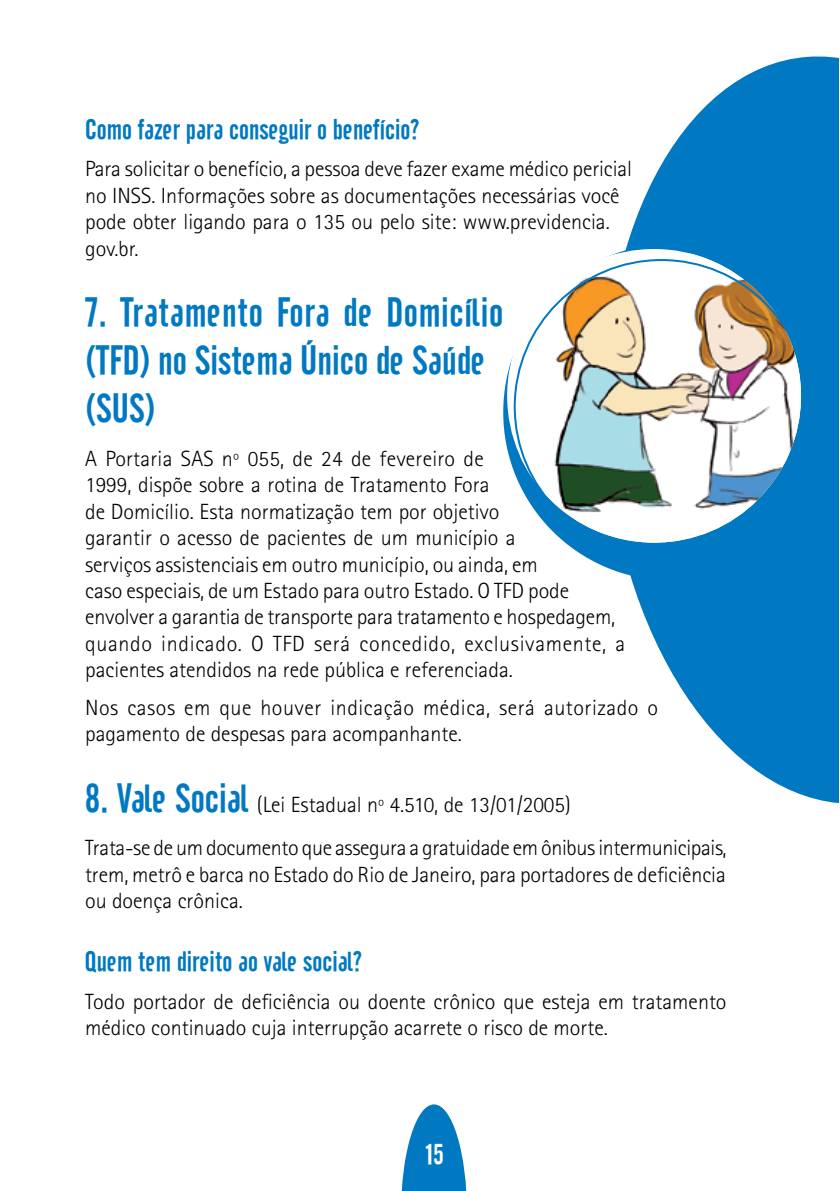
<style>
.page{position:relative;width:840px;height:1191px;background:#fff}
.page>*{position:absolute;margin:0;border:0;box-sizing:border-box;transform-origin:0 0}
.t1{font:40px/48px "Cafeta";color:#0079c2}
.t2{font:28px "Cafeta";color:#0079c2}
.t3{font:28px "Cafeta";color:#fff}
.t4{font:300 22px/26.4px "Rotis Sans Serif";color:#000}
.t5{font:300 22px/26.4px "Rotis Sans Serif";letter-spacing:.025em;color:#000}
.s1{font-family:"Cafeta";font-weight:400;font-size:40px;color:#0079c2}
</style>
<div class="page">
<svg style="left:591px;top:56px;width:247px;height:747px;fill:#0079c2"></svg>
<div style="left:503px;top:244px;width:335px;height:336px;background:#0079c2;border-radius:50%"></div>
<img style="left:520px;top:254px;width:280px;height:288px">
<svg style="left:401px;top:1104px;width:66px;height:87px"></svg>
<p class="t2" style="left:85px;top:113px;width:335px">Como fazer para conseguir o benefício?</p>
<p class="t4" style="left:85px;top:156px;width:548px">Para solicitar o benefício, a pessoa deve fazer exame médico pericial no INSS. Informações sobre as documentações necessárias você pode obter ligando para o 135 ou pelo site: www.previdencia. gov.br.</p>
<h1 class="t1" style="left:85px;top:289px;width:419px">7. Tratamento Fora de Domicílio (TFD) no Sistema Único de Saúde (SUS)</h1>
<p class="t4" style="left:85px;top:445px;width:541px">A Portaria SAS nº 055, de 24 de fevereiro de<br>1999, dispõe sobre a rotina de Tratamento Fora<br>de Domicílio. Esta normatização tem por objetivo<br>garantir o acesso de pacientes de um município a<br>serviços assistenciais em outro município, ou ainda, em<br>caso especiais, de um Estado para outro Estado. O TFD pode envolver a garantia de transporte para tratamento e hospedagem, quando indicado. O TFD será concedido, exclusivamente, a pacientes atendidos na rede pública e referenciada.</p>
<p class="t5" style="left:85px;top:694px;width:574px">Nos casos em que houver indicação médica, será autorizado o pagamento de despesas para acompanhante.</p>
<p class="t4" style="left:85px;top:783px;width:642px;line-height:43.4px"><span class="s1">8. Vale Social</span> (Lei Estadual nº 4.510, de 13/01/2005)<br>Trata-se de um documento que assegura a gratuidade em ônibus intermunicipais,</p>
<p class="t4" style="left:85px;top:861px;width:641px">trem, metrô e barca no Estado do Rio de Janeiro, para portadores de deficiência ou doença crônica.</p>
<p class="t2" style="left:85px;top:946px;width:278px">Quem tem direito ao vale social?</p>
<p class="t4" style="left:85px;top:988px;width:642px">Todo portador de deficiência ou doente crônico que esteja em tratamento médico continuado cuja interrupção acarrete o risco de morte.</p>
<p class="t3" style="left:426px;top:1138px;width:20px">15</p>
</div>
